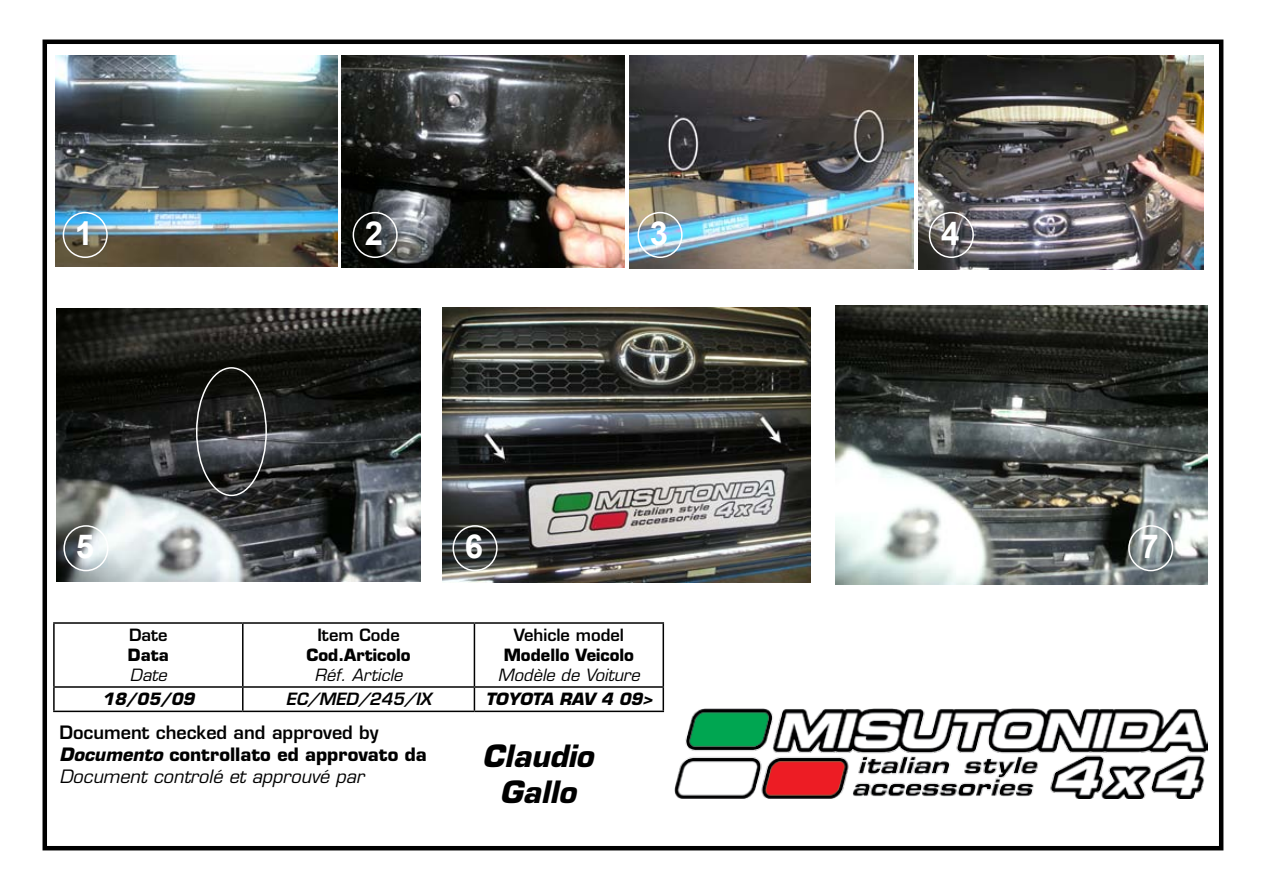
<style>
.page{position:relative;width:1263px;height:893px;background:#fff}
.page>*{position:absolute;margin:0;border:0;box-sizing:border-box;transform-origin:0 0}
.t1{font:700 33px "Arial";color:#fff}
.t2{font:italic 700 30px/36px "Eurostile LT Std";color:#000;text-align:center}
.t3{font:italic 18px/21.6px "Eurostile LT Std";color:#000}
.t4{font:700 16.5px "Eurostile LT Std";color:#000}
.t5{font:italic 16.5px "Eurostile LT Std";color:#000}
.t6{font:600 16.5px "Eurostile LT Std";color:#000}
.t7{font:italic 700 16.5px "Eurostile LT Std";color:#000}
.t8{font:italic 600 16.5px "Eurostile LT Std";color:#000}
.s1{font-weight:600;font-style:normal}
.s2{font-weight:700}
.s3{font-weight:700;font-style:normal}
</style>
<div class="page">
<div style="left:43px;top:40px;width:1180px;height:810px;border:4px solid #000"></div>
<img style="left:55px;top:55px;width:282px;height:212px">
<img style="left:341px;top:55px;width:284px;height:213px">
<img style="left:629px;top:55px;width:285px;height:214px">
<img style="left:918px;top:55px;width:285px;height:214px">
<img style="left:56px;top:309px;width:365px;height:273px">
<img style="left:443px;top:307px;width:367px;height:276px">
<img style="left:835px;top:305px;width:372px;height:279px">
<div style="left:63px;top:212px;width:45px;height:46px;border:2px solid #fff;border-radius:50%"></div>
<div style="left:353px;top:212px;width:45px;height:46px;border:2px solid #fff;border-radius:50%"></div>
<div style="left:637px;top:212px;width:46px;height:46px;border:2px solid #fff;border-radius:50%"></div>
<div style="left:929px;top:212px;width:45px;height:46px;border:2px solid #fff;border-radius:50%"></div>
<div style="left:63px;top:525px;width:46px;height:46px;border:2px solid #fff;border-radius:50%"></div>
<div style="left:452px;top:525px;width:46px;height:46px;border:2px solid #fff;border-radius:50%"></div>
<div style="left:1128px;top:525px;width:45px;height:46px;border:2px solid #fff;border-radius:50%"></div>
<hr style="left:53px;top:622px;width:190px;height:2px;background:#000">
<hr style="left:53px;top:624px;width:2px;height:62px;background:#000">
<hr style="left:243px;top:622px;width:231px;height:2px;background:#000">
<hr style="left:242px;top:624px;width:2px;height:62px;background:#000">
<hr style="left:474px;top:622px;width:190px;height:2px;background:#000">
<hr style="left:474px;top:624px;width:1px;height:62px;background:#000">
<hr style="left:662px;top:624px;width:2px;height:62px;background:#000">
<hr style="left:53px;top:686px;width:190px;height:2px;background:#000">
<hr style="left:53px;top:688px;width:2px;height:23px;background:#000">
<hr style="left:243px;top:686px;width:231px;height:2px;background:#000">
<hr style="left:242px;top:688px;width:2px;height:23px;background:#000">
<hr style="left:474px;top:686px;width:190px;height:2px;background:#000">
<svg style="left:474px;top:688px;width:1px;height:23px"></svg>
<hr style="left:662px;top:688px;width:2px;height:23px;background:#000">
<hr style="left:53px;top:711px;width:190px;height:1px;background:#000">
<hr style="left:243px;top:711px;width:231px;height:1px;background:#000">
<hr style="left:474px;top:711px;width:190px;height:1px;background:#000">
<img style="left:674px;top:709px;width:534px;height:90px">
<div style="left:196px;top:367px;width:71px;height:129px;border:2px solid #fff;border-radius:50%"></div>
<h1 class="t1" style="left:75px;top:211px;width:20px">1</h1>
<h1 class="t1" style="left:365px;top:211px;width:20px">2</h1>
<h1 class="t1" style="left:650px;top:211px;width:20px">3</h1>
<h1 class="t1" style="left:941px;top:211px;width:20px">4</h1>
<h1 class="t1" style="left:76px;top:524px;width:20px">5</h1>
<h1 class="t1" style="left:465px;top:524px;width:20px">6</h1>
<h1 class="t1" style="left:1140px;top:524px;width:20px">7</h1>
<p class="t6" style="left:129px;top:625px;width:40px">Date</p>
<p class="t4" style="left:128px;top:645px;width:42px">Data</p>
<p class="t5" style="left:130px;top:665px;width:38px">Date</p>
<p class="t6" style="left:317px;top:625px;width:84px">Item Code</p>
<p class="t4" style="left:306px;top:645px;width:106px">Cod.Articolo</p>
<p class="t5" style="left:315px;top:665px;width:89px">Réf. Article</p>
<p class="t6" style="left:514px;top:625px;width:112px">Vehicle model</p>
<p class="t4" style="left:504px;top:645px;width:132px">Modello Veicolo</p>
<p class="t5" style="left:498px;top:665px;width:143px">Modèle de Voiture</p>
<p class="t7" style="left:102px;top:689px;width:94px">18/05/09</p>
<p class="t8" style="left:286px;top:689px;width:147px">EC/MED/245/IX</p>
<p class="t7" style="left:485px;top:689px;width:169px">TOYOTA RAV 4 09&gt;</p>
<p class="t3" style="left:59px;top:722px;width:369px"><span class="s1">Document checked and approved by<br></span><span class="s2">Documento</span> <span class="s3">controllato ed approvato da<br></span>Document controlé et approuvé par</p>
<h2 class="t2" style="left:482px;top:738px;width:113px">Claudio<br>Gallo</h2>
</div>
